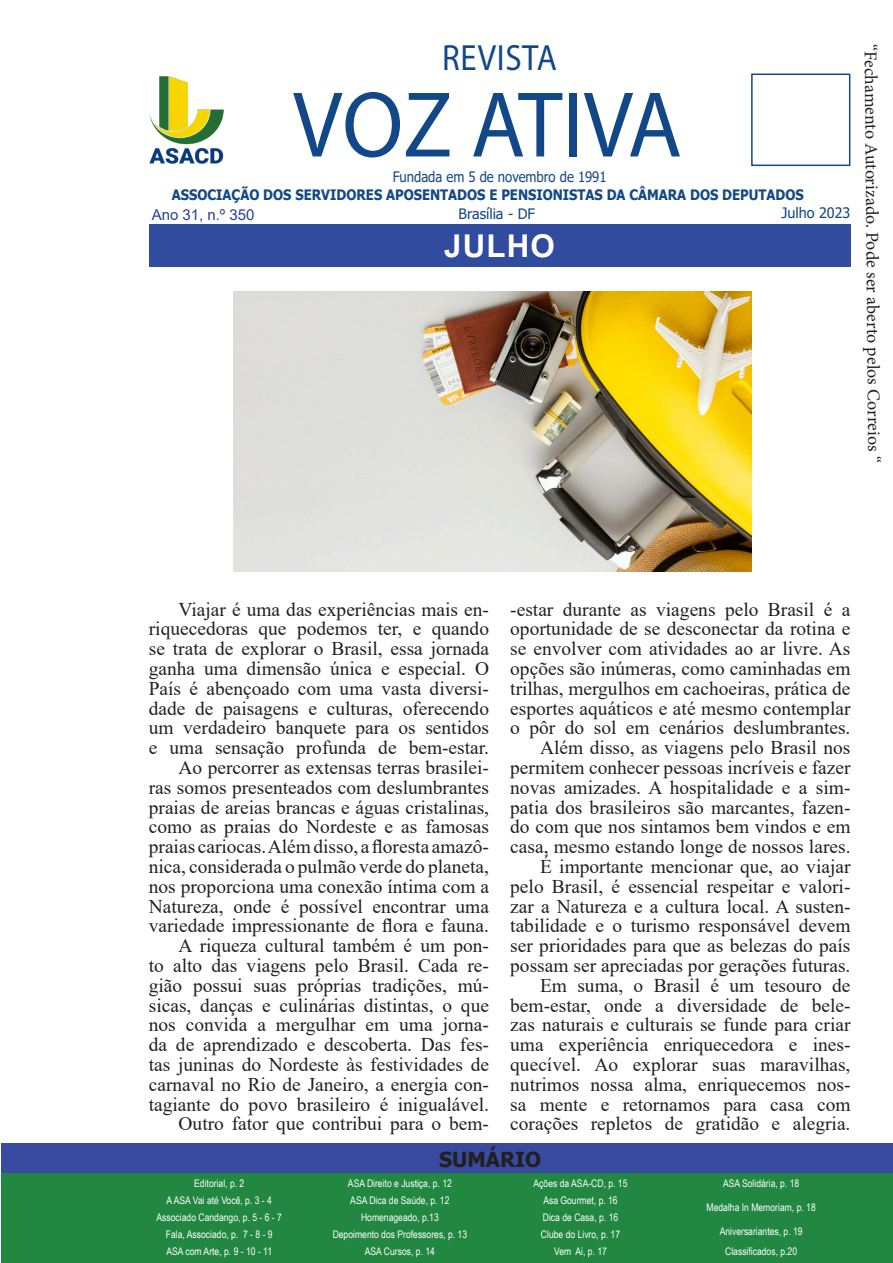
<style>
.page{position:relative;width:893px;height:1263px;background:#fff}
.page>*{position:absolute;margin:0;border:0;box-sizing:border-box;transform-origin:0 0}
.t1{font:94.2px "Myriad Pro";color:#124887;scale:.94 1}
.t2{font:36.6px "Myriad Pro";letter-spacing:.02em;color:#124887;scale:.9 1}
.t3{font:700 31.35px "Arial";letter-spacing:.035em;color:#fff}
.t4{font:700 20.7px "Tahoma";color:#231f20}
.t5{font:19.5px/19.8px "Times New Roman";color:#231f20;text-align:justify}
.t6{font:18px "Minion Pro";letter-spacing:-.01em;color:#231f20}
.t7{font:15px "Arial";color:#24418f}
.t8{font:700 14.4px "Tahoma";color:#124887;scale:.91 1}
.t9{font:14.4px "Tahoma";color:#164886;scale:.91 1}
.t10{font:14.4px "Tahoma";color:#124887}
.t11{font:10.5px/19.8px "Arial Narrow";color:#fff;text-align:center}
</style>
<div class="page">
<img style="left:149px;top:76px;width:75px;height:88px">
<div style="left:751px;top:74px;width:99px;height:92px;background:#fff;border:2px solid #124887"></div>
<div style="left:1px;top:1174px;width:892px;height:89px;background:#208640"></div>
<div style="left:1px;top:1143px;width:892px;height:30px;background:#384ba0"></div>
<div style="left:149px;top:224px;width:701px;height:43px;background:#314b9f"></div>
<img style="left:234px;top:291px;width:517px;height:281px">
<h2 class="t2" style="left:442px;top:35px;width:129px">REVISTA</h2>
<h1 class="t1" style="left:293px;top:67px;width:415px">VOZ ATIVA</h1>
<p class="t8" style="left:172px;top:185px;width:696px">ASSOCIAÇÃO DOS SERVIDORES APOSENTADOS E PENSIONISTAS DA CÂMARA DOS DEPUTADOS</p>
<p class="t9" style="left:393px;top:167px;width:237px">Fundada em 5 de novembro de 1991</p>
<p class="t10" style="left:459px;top:204px;width:78px">Brasília - DF</p>
<p class="t7" style="left:152px;top:204px;width:104px">Ano 31, n.º 350</p>
<p class="t10" style="left:781px;top:203px;width:71px">Julho 2023</p>
<p class="t3" style="left:444px;top:224px;width:112px">JULHO</p>
<p class="t6" style="left:884px;top:44px;width:421px;rotate:90deg">“Fechamento Autorizado. Pode ser aberto pelos Correios “</p>
<p class="t5" style="left:149px;top:598px;width:342px;text-indent:30px">Viajar é uma das experiências mais en&shy;riquecedoras que podemos ter, e quando se trata de explorar o Brasil, essa jornada ganha uma dimensão única e especial. O País é abençoado com uma vasta diversi&shy;dade de paisagens e culturas, oferecendo um verdadeiro banquete para os sentidos e uma sensação profunda de bem-estar.</p>
<p class="t5" style="left:149px;top:757px;width:342px;text-indent:30px">Ao percorrer as extensas terras brasilei&shy;ras somos presenteados com deslumbrantes praias de areias brancas e águas cristalinas, como as praias do Nordeste e as famosas praias cariocas. Além disso, a floresta amazô&shy;nica, considerada o pulmão verde do planeta, nos proporciona uma conexão íntima com a Natureza, onde é possível encontrar uma variedade impressionante de flora e fauna.</p>
<p class="t5" style="left:149px;top:935px;width:342px;text-indent:30px">A riqueza cultural também é um pon&shy;to alto das viagens pelo Brasil. Cada re&shy;gião possui suas próprias tradições, mú&shy;sicas, danças e culinárias distintas, o que nos convida a mergulhar em uma jorna&shy;da de aprendizado e descoberta. Das fes&shy;tas juninas do Nordeste às festividades de carnaval no Rio de Janeiro, a energia con&shy;tagiante do povo brasileiro é inigualável.</p>
<p class="t5" style="left:179px;top:1113px;width:312px">Outro fator que contribui para o bem-</p>
<p class="t5" style="left:510px;top:598px;width:342px">-estar durante as viagens pelo Brasil é a oportunidade de se desconectar da rotina e se envolver com atividades ao ar livre. As opções são inúmeras, como caminhadas em trilhas, mergulhos em cachoeiras, prática de esportes aquáticos e até mesmo contemplar o pôr do sol em cenários deslumbrantes.</p>
<p class="t5" style="left:510px;top:737px;width:342px;text-indent:30px">Além disso, as viagens pelo Brasil nos permitem conhecer pessoas incríveis e fazer novas amizades. A hospitalidade e a sim&shy;patia dos brasileiros são marcantes, fazen&shy;do com que nos sintamos bem vindos e em casa, mesmo estando longe de nossos lares.</p>
<p class="t5" style="left:510px;top:856px;width:342px;text-indent:30px">É importante mencionar que, ao viajar pelo Brasil, é essencial respeitar e valori&shy;zar a Natureza e a cultura local. A susten&shy;tabilidade e o turismo responsável devem ser prioridades para que as belezas do país possam ser apreciadas por gerações futuras.</p>
<p class="t5" style="left:510px;top:975px;width:342px;text-indent:30px">Em suma, o Brasil é um tesouro de bem-estar, onde a diversidade de bele&shy;zas naturais e culturais se funde para criar uma experiência enriquecedora e ines&shy;quecível. Ao explorar suas maravilhas, nutrimos nossa alma, enriquecemos nos&shy;sa mente e retornamos para casa com corações repletos de gratidão e alegria.</p>
<p class="t11" style="left:194px;top:1173px;width:52px">Editorial, p. 2</p>
<p class="t11" style="left:167px;top:1190px;width:107px">A ASA Vai até Você, p. 3 - 4</p>
<p class="t11" style="left:157px;top:1207px;width:127px">Associado Candango, p. 5 - 6 - 7</p>
<p class="t11" style="left:166px;top:1224px;width:108px">Fala, Associado, p. 7 - 8 - 9</p>
<p class="t11" style="left:166px;top:1241px;width:107px">ASA com Arte, p. 9 - 10 - 11</p>
<p class="t4" style="left:439px;top:1145px;width:104px">SUMÁRIO</p>
<p class="t11" style="left:348px;top:1173px;width:105px">ASA Direito e Justiça, p. 12</p>
<p class="t11" style="left:350px;top:1190px;width:101px">ASA Dica de Saúde, p. 12</p>
<p class="t11" style="left:361px;top:1207px;width:79px">Homenageado, p.13</p>
<p class="t11" style="left:333px;top:1224px;width:136px">Depoimento dos Professores, p. 13</p>
<p class="t11" style="left:365px;top:1241px;width:72px">ASA Cursos, p. 14</p>
<p class="t11" style="left:534px;top:1173px;width:95px">Ações da ASA-CD, p. 15</p>
<p class="t11" style="left:543px;top:1190px;width:76px">Asa Gourmet, p. 16</p>
<p class="t11" style="left:543px;top:1207px;width:77px">Dica de Casa, p. 16</p>
<p class="t11" style="left:541px;top:1224px;width:81px">Clube do Livro, p. 17</p>
<p class="t11" style="left:554px;top:1241px;width:54px">Vem Ai, p. 17</p>
<p class="t11" style="left:723px;top:1173px;width:78px">ASA Solidária, p. 18</p>
<p class="t11" style="left:707px;top:1197px;width:111px">Medalha In Memoriam, p. 18</p>
<p class="t11" style="left:720px;top:1221px;width:84px">Aniversariantes, p. 19<br>Classificados, p.20</p>
</div>
